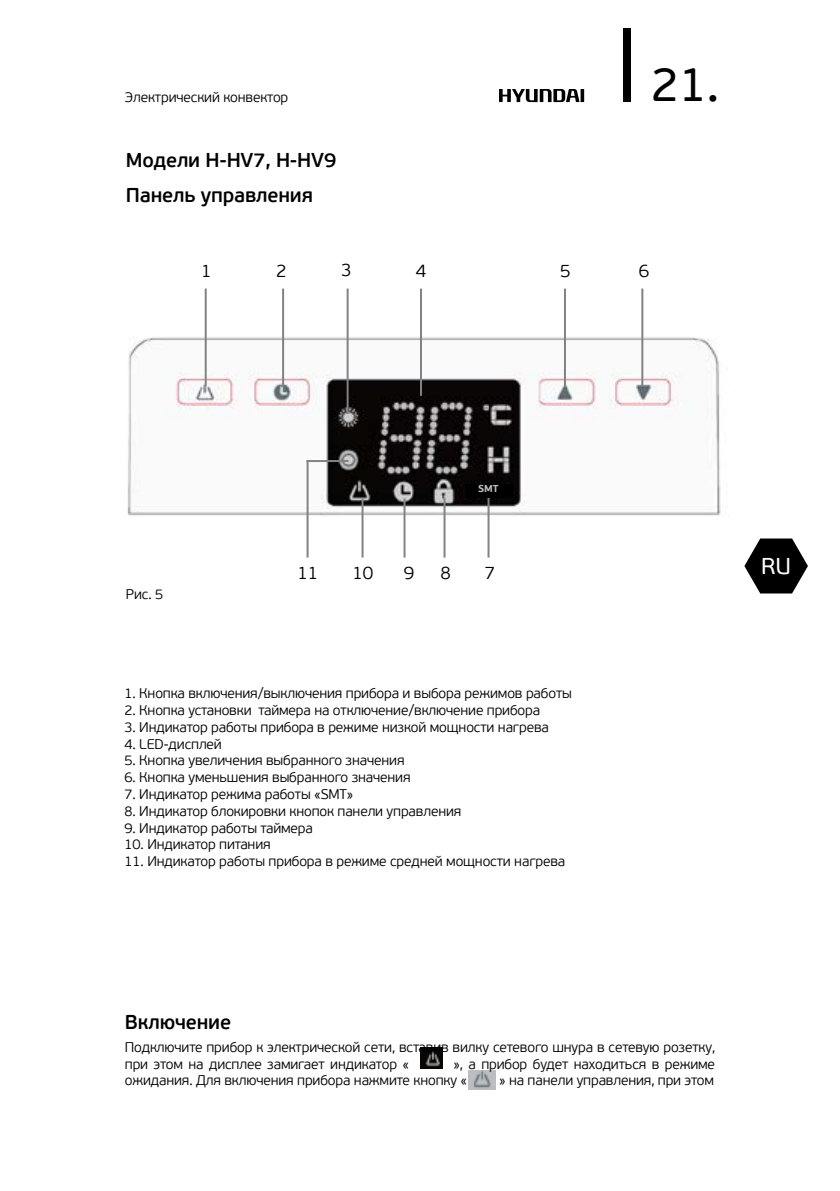
<style>
.page{position:relative;width:840px;height:1191px;background:#fff}
.page>*{position:absolute;margin:0;border:0;box-sizing:border-box;transform-origin:0 0}
.t1{font:48px "PF Beau Sans Pro";color:#000}
.t2{font:22.8px "PF Beau Sans Pro";color:#fff}
.t3{font:600 20px/35.4px "PF Beau Sans Pro";letter-spacing:-.01em;color:#000}
.t4{font:300 18px "PF Beau Sans Pro";color:#000}
.t5{font:300 14px/16.8px "PF Beau Sans Pro";letter-spacing:-.01em;color:#000}
.t6{font:700 10px "PF Beau Sans Pro";color:#bbbcbe}
</style>
<div class="page">
<div style="left:623px;top:28px;width:7px;height:73px;background:#000"></div>
<svg style="left:744px;top:538px;width:63px;height:55px"></svg>
<svg style="left:499px;top:89px;width:85px;height:13px"></svg>
<img style="left:420px;top:1047px;width:22px;height:21px">
<img style="left:127px;top:325px;width:594px;height:193px">
<img style="left:468px;top:1071px;width:27px;height:18px">
<hr style="left:204px;top:288px;width:2px;height:98px;background:#808285">
<hr style="left:563px;top:288px;width:2px;height:98px;background:#808285">
<hr style="left:306px;top:460px;width:2px;height:97px;background:#808285">
<hr style="left:361px;top:498px;width:2px;height:59px;background:#808285">
<hr style="left:403px;top:498px;width:2px;height:59px;background:#808285">
<hr style="left:443px;top:498px;width:2px;height:59px;background:#808285">
<hr style="left:487px;top:492px;width:2px;height:65px;background:#808285">
<hr style="left:346px;top:288px;width:2px;height:126px;background:#808285">
<hr style="left:282px;top:288px;width:2px;height:98px;background:#808285">
<hr style="left:641px;top:288px;width:2px;height:98px;background:#808285">
<hr style="left:420px;top:288px;width:2px;height:108px;background:#808285">
<hr style="left:306px;top:460px;width:42px;height:2px;background:#808285">
<div style="left:465px;top:484px;width:47px;height:14px;background:#000"></div>
<p class="t5" style="left:125px;top:89px;width:165px">Электрический конвектор</p>
<h3 class="t3" style="left:126px;top:143px;width:212px">Модели H-HV7, H-HV9<br>Панель управления</h3>
<p class="t4" style="left:201px;top:261px;width:12px">1</p>
<p class="t4" style="left:276px;top:261px;width:12px">2</p>
<p class="t4" style="left:341px;top:259px;width:12px">3</p>
<p class="t4" style="left:415px;top:261px;width:12px">4</p>
<p class="t4" style="left:559px;top:261px;width:12px">5</p>
<h1 class="t1" style="left:650px;top:57px;width:70px">21.</h1>
<p class="t4" style="left:638px;top:261px;width:12px">6</p>
<p class="t5" style="left:126px;top:585px;width:39px">Рис. 5</p>
<p class="t4" style="left:297px;top:562px;width:22px">11</p>
<p class="t4" style="left:352px;top:562px;width:22px">10</p>
<p class="t6" style="left:478px;top:482px;width:22px">SMT</p>
<p class="t4" style="left:404px;top:562px;width:12px">9</p>
<p class="t4" style="left:440px;top:562px;width:12px">8</p>
<p class="t4" style="left:484px;top:562px;width:12px">7</p>
<p class="t5" style="left:124px;top:685px;width:448px">1. Кнопка включения/выключения прибора и выбора режимов работы</p>
<p class="t5" style="left:124px;top:702px;width:417px">2. Кнопка установки таймера на отключение/включение прибора</p>
<p class="t5" style="left:124px;top:719px;width:426px">3. Индикатор работы прибора в режиме низкой мощности нагрева</p>
<p class="t5" style="left:124px;top:735px;width:99px">4. LED-дисплей</p>
<p class="t5" style="left:124px;top:752px;width:281px">5. Кнопка увеличения выбранного значения</p>
<p class="t5" style="left:124px;top:769px;width:287px">6. Кнопка уменьшения выбранного значения</p>
<p class="t5" style="left:124px;top:786px;width:230px">7. Индикатор режима работы «SMT»</p>
<p class="t5" style="left:124px;top:803px;width:338px">8. Индикатор блокировки кнопок панели управления</p>
<p class="t5" style="left:124px;top:819px;width:190px">9. Индикатор работы таймера</p>
<p class="t5" style="left:124px;top:836px;width:148px">10. Индикатор питания</p>
<p class="t5" style="left:124px;top:853px;width:442px">11. Индикатор работы прибора в режиме средней мощности нагрева</p>
<h2 class="t2" style="left:760px;top:553px;width:31px">RU</h2>
<h3 class="t3" style="left:125px;top:1005px;width:108px">Включение</h3>
<p class="t5" style="left:125px;top:1039px;width:591px">Подключите прибор к электрической сети, вставив вилку сетевого шнура в сетевую розетку, при этом на дисплее замигает индикатор «</p>
<p class="t5" style="left:125px;top:1055px;width:591px;text-indent:328px">», а прибор будет находиться в режиме ожидания. Для включения прибора нажмите кнопку «</p>
<p class="t5" style="left:498px;top:1072px;width:216px">» на панели управления, при этом</p>
</div>
